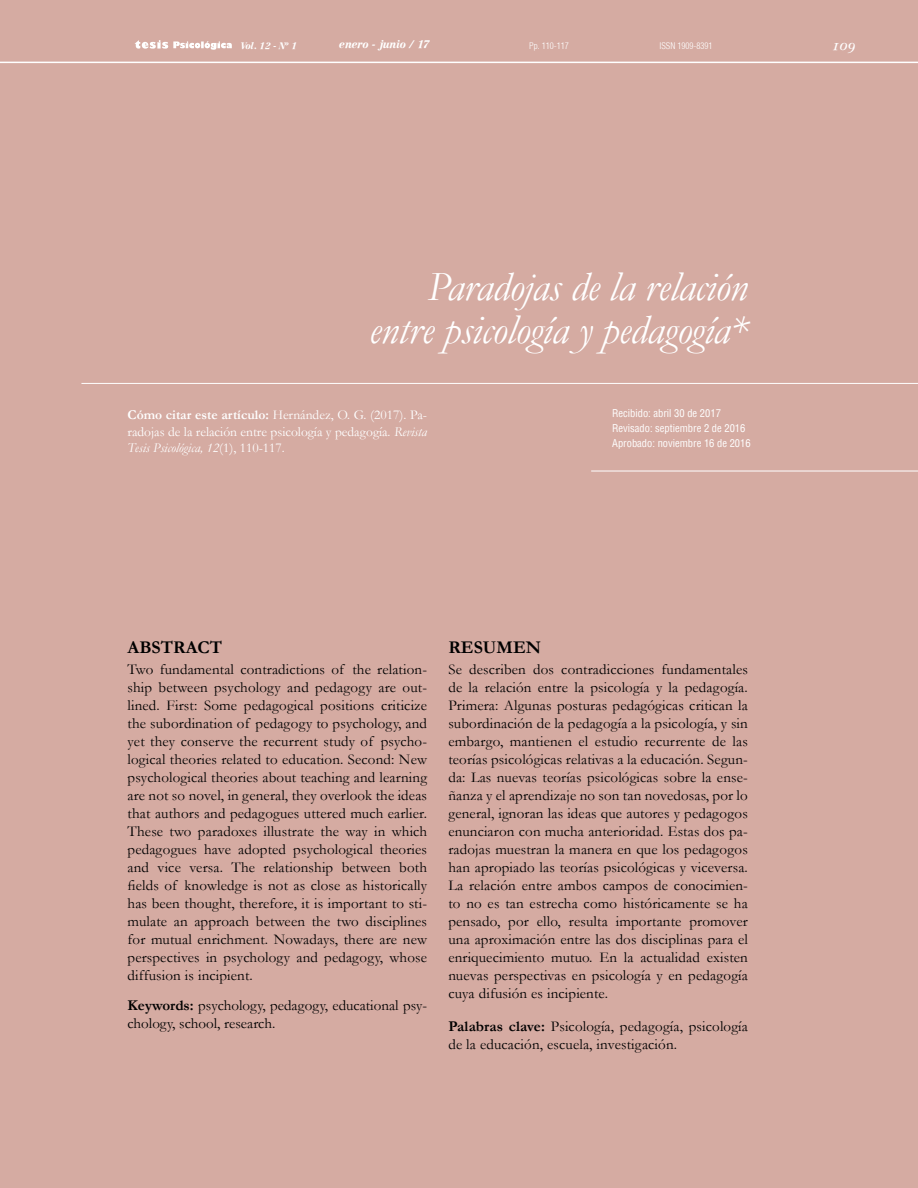
<style>
.page{position:relative;width:918px;height:1188px;background:#d5aba2}
.page>*{position:absolute;margin:0;border:0;box-sizing:border-box;transform-origin:0 0}
.t1{font:italic 42px/43.5px "Garamond";letter-spacing:-.01em;color:#fff;text-align:right}
.t2{font:700 18px "Garamond";color:#000}
.t3{font:15px/18px "Garamond";letter-spacing:.01em;color:#000;text-align:justify}
.t4{font:13.5px/16.5px "Garamond";color:#fff;text-align:justify}
.t5{font:13.5px "Century Reprise OSSSK Italic";color:#fff}
.t6{font:condensed 10.5px/15px "Helvetica";color:#fff}
.t7{font:10.5px "Century Reprise Black SSK Italic";color:#fff}
.t8{font:300 condensed 9px "Helvetica";color:#fff}
.t9{font:9px "Century Reprise Black SSK Italic";color:#fff}
.s1{font-weight:700}
.s2{font-style:italic}
</style>
<div class="page">
<hr style="left:0;top:62px;width:918px;height:1px;background:#fff">
<svg style="left:135px;top:40px;width:97px;height:10px"></svg>
<hr style="left:81px;top:383px;width:837px;height:1px;background:#fff">
<hr style="left:591px;top:471px;width:327px;height:1px;background:#fff">
<p class="t9" style="left:241px;top:40px;width:57px">Vol. 12 - Nº 1</p>
<p class="t7" style="left:339px;top:38px;width:93px">enero - junio / 17</p>
<p class="t8" style="left:659px;top:40px;width:54px">ISSN 1909-8391</p>
<p class="t5" style="left:832px;top:37px;width:25px">109</p>
<p class="t8" style="left:529px;top:40px;width:41px">Pp. 110-117</p>
<h1 class="t1" style="left:369px;top:264px;width:380px">Paradojas de la relación entre psicología y pedagogía*</h1>
<p class="t4" style="left:128px;top:407px;width:301px"><span class="s1">Cómo citar este artículo:</span> Hernández, O. G. (2017). Pa&shy;radojas de la relación entre psicología y pedagogía. <span class="s2">Revista Tesis Psicológica, 12</span>(1), 110-117.</p>
<p class="t6" style="left:612px;top:405px;width:140px">Recibido: abril 30 de 2017<br>Revisado: septiembre 2 de 2016<br>Aprobado: noviembre 16 de 2016</p>
<p class="t2" style="left:128px;top:637px;width:96px">ABSTRACT</p>
<p class="t3" style="left:128px;top:660px;width:301px">Two fundamental contradictions of the relation&shy;ship between psychology and pedagogy are out&shy;lined. First: Some pedagogical positions criticize the subordination of pedagogy to psychology, and yet they conserve the recurrent study of psycho&shy;logical theories related to education. Second: New psychological theories about teaching and learning are not so novel, in general, they overlook the ideas that authors and pedagogues uttered much earlier.<br>These two paradoxes illustrate the way in which pedagogues have adopted psychological theories and vice versa. The relationship between both fields of knowledge is not as close as historically has been thought, therefore, it is important to sti&shy;mulate an approach between the two disciplines for mutual enrichment. Nowadays, there are new perspectives in psychology and pedagogy, whose diffusion is incipient.</p>
<p class="t3" style="left:128px;top:996px;width:301px"><span class="s1">Keywords:</span> psychology, pedagogy, educational psy&shy;chology, school, research.</p>
<p class="t2" style="left:448px;top:637px;width:94px">RESUMEN</p>
<p class="t3" style="left:448px;top:660px;width:301px">Se describen dos contradicciones fundamentales de la relación entre la psicología y la pedagogía.<br>Primera: Algunas posturas pedagógicas critican la subordinación de la pedagogía a la psicología, y sin embargo, mantienen el estudio recurrente de las teorías psicológicas relativas a la educación. Segun&shy;da: Las nuevas teorías psicológicas sobre la ense&shy;ñanza y el aprendizaje no son tan novedosas, por lo general, ignoran las ideas que autores y pedagogos enunciaron con mucha anterioridad. Estas dos pa&shy;radojas muestran la manera en que los pedagogos han apropiado las teorías psicológicas y viceversa.<br>La relación entre ambos campos de conocimien&shy;to no es tan estrecha como históricamente se ha pensado, por ello, resulta importante promover una aproximación entre las dos disciplinas para el enriquecimiento mutuo. En la actualidad existen nuevas perspectivas en psicología y en pedagogía cuya difusión es incipiente.</p>
<p class="t3" style="left:448px;top:1017px;width:301px"><span class="s1">Palabras clave:</span> Psicología, pedagogía, psicología de la educación, escuela, investigación.</p>
</div>
